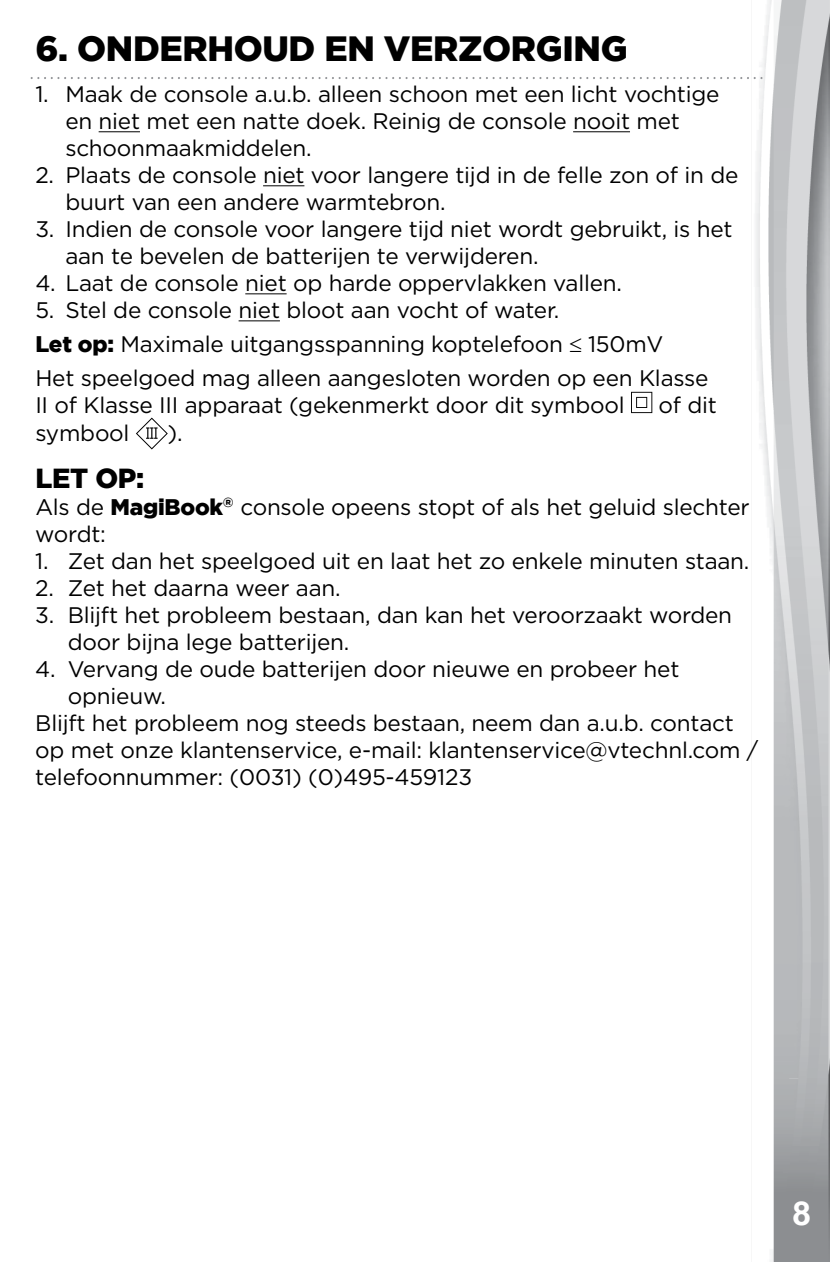
<style>
.page{position:relative;width:830px;height:1262px;background:#fff}
.page>*{position:absolute;margin:0;border:0;box-sizing:border-box;transform-origin:0 0}
.t1{font:900 35px "Gotham";letter-spacing:-.01em;color:#000}
.t2{font:700 33px "Helvetica";color:#fff}
.t3{font:900 27.5px "Gotham";color:#000}
.t4{font:22.5px/27px "Gotham";letter-spacing:-.01em;color:#000}
.s1{font-weight:900}
</style>
<div class="page">
<img style="left:587px;top:0;width:242px;height:1261px">
<hr style="left:99px;top:131px;width:41px;height:1px;background:#000">
<hr style="left:573px;top:131px;width:56px;height:1px;background:#000">
<hr style="left:263px;top:185px;width:41px;height:1px;background:#000">
<hr style="left:245px;top:293px;width:41px;height:1px;background:#000">
<hr style="left:238px;top:320px;width:42px;height:1px;background:#000">
<svg style="left:630px;top:392px;width:22px;height:21px"></svg>
<svg style="left:136px;top:417px;width:32px;height:32px"></svg>
<svg style="left:32px;top:77px;width:730px;height:2px"></svg>
<h1 class="t1" style="left:35px;top:28px;width:593px">6. ONDERHOUD EN VERZORGING</h1>
<p class="t4" style="left:65px;top:80px;width:655px;text-indent:-30px">1. Maak de console a.u.b. alleen schoon met een licht vochtige en niet met een natte doek. Reinig de console nooit met schoonmaakmiddelen.</p>
<p class="t4" style="left:65px;top:161px;width:674px;text-indent:-30px">2. Plaats de console niet voor langere tijd in de felle zon of in de buurt van een andere warmtebron.</p>
<p class="t4" style="left:65px;top:215px;width:668px;text-indent:-30px">3. Indien de console voor langere tijd niet wordt gebruikt, is het aan te bevelen de batterijen te verwijderen.</p>
<p class="t4" style="left:35px;top:269px;width:588px">4. Laat de console niet op harde oppervlakken vallen.</p>
<p class="t4" style="left:35px;top:292px;width:674px;line-height:34px">5. Stel de console niet bloot aan vocht of water.<br><span class="s1">Let op:</span> Maximale uitgangsspanning koptelefoon ≤ 150mV<br>Het speelgoed mag alleen aangesloten worden op een Klasse</p>
<p class="t4" style="left:35px;top:391px;width:590px">II of Klasse III apparaat (gekenmerkt door dit symbool</p>
<p class="t4" style="left:658px;top:391px;width:60px">of dit</p>
<p class="t4" style="left:35px;top:419px;width:96px">symbool</p>
<p class="t4" style="left:167px;top:419px;width:17px">).</p>
<p class="t3" style="left:35px;top:462px;width:110px">LET OP:</p>
<p class="t4" style="left:35px;top:493px;width:715px">Als de <span class="s1">MagiBook</span><sup>®</sup> console opeens stopt of als het geluid slechter wordt:</p>
<p class="t4" style="left:35px;top:547px;width:715px">1. Zet dan het speelgoed uit en laat het zo enkele minuten staan.</p>
<p class="t4" style="left:35px;top:574px;width:307px">2. Zet het daarna weer aan.</p>
<p class="t4" style="left:68px;top:601px;width:665px;text-indent:-32px">3. Blijft het probleem bestaan, dan kan het veroorzaakt worden door bijna lege batterijen.</p>
<p class="t4" style="left:35px;top:655px;width:645px">4. Vervang de oude batterijen door nieuwe en probeer het</p>
<p class="t4" style="left:68px;top:682px;width:100px">opnieuw.</p>
<p class="t4" style="left:35px;top:709px;width:699px">Blijft het probleem nog steeds bestaan, neem dan a.u.b. contact</p>
<p class="t4" style="left:35px;top:736px;width:724px">op met onze klantenservice, e-mail: klantenservice@vtechnl.com /</p>
<p class="t4" style="left:35px;top:763px;width:438px">telefoonnummer: (0031) (0)495-459123</p>
<h2 class="t2" style="left:792px;top:1193px;width:20px">8</h2>
</div>
